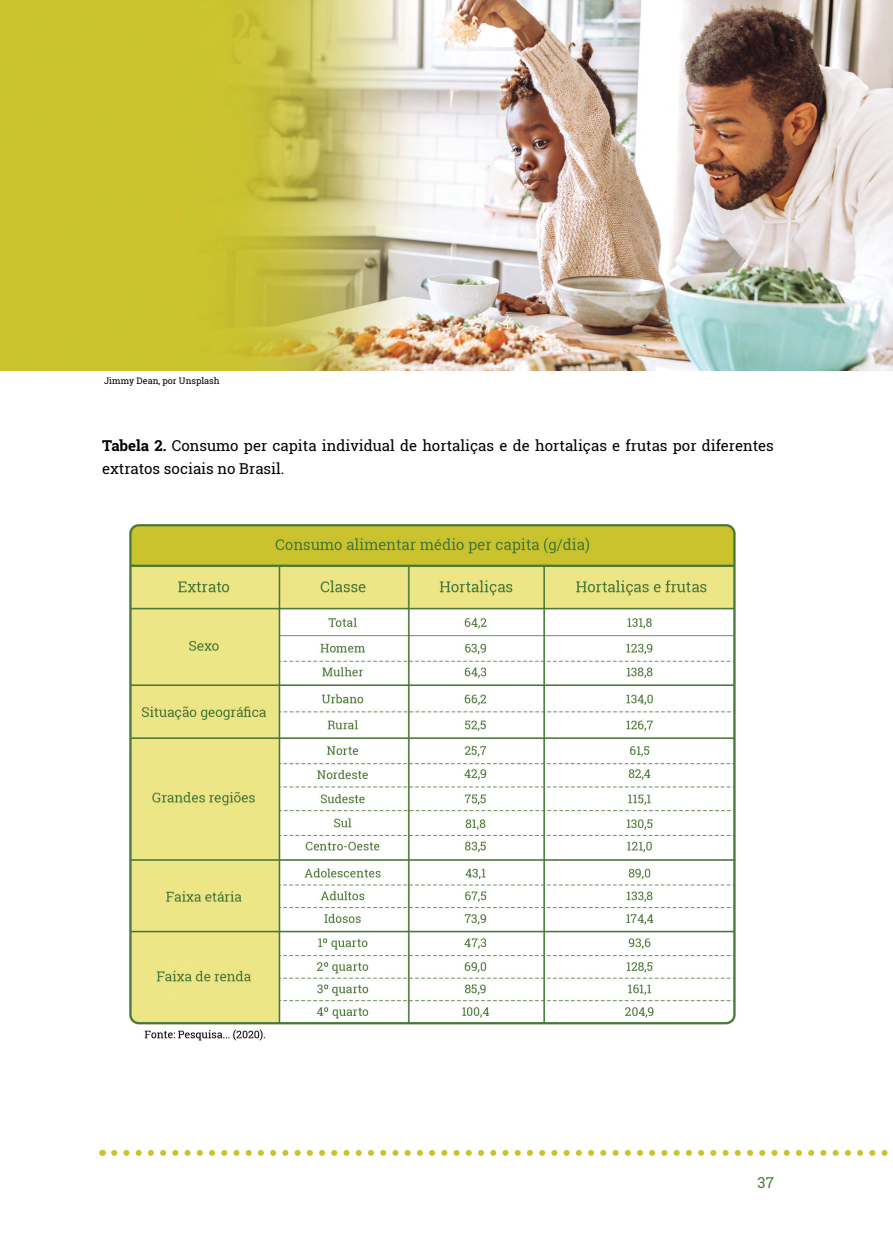
<style>
.page{position:relative;width:893px;height:1255px;background:#fff}
.page>*{position:absolute;margin:0;border:0;box-sizing:border-box;transform-origin:0 0}
.t1{font:15px/22.5px "Roboto Slab";color:#000}
.t2{font:15px "Roboto Slab";color:#477939}
.t3{font:9px "Roboto Slab";color:#000}
.s1{font-weight:700}
</style>
<div class="page">
<svg style="left:114px;top:1149px;width:774px;height:6px"></svg>
<img style="left:0;top:0;width:893px;height:370px">
<img style="left:129px;top:524px;width:607px;height:517px">
<p class="t3" style="left:104px;top:374px;width:117px">Jimmy Dean, por Unsplash</p>
<p class="t1" style="left:102px;top:434px;width:673px"><span class="s1">Tabela 2.</span> Consumo per capita individual de hortaliças e de hortaliças e frutas por diferentes extratos sociais no Brasil.</p>
<p class="t2" style="left:757px;top:1171px;width:18px">37</p>
</div>
